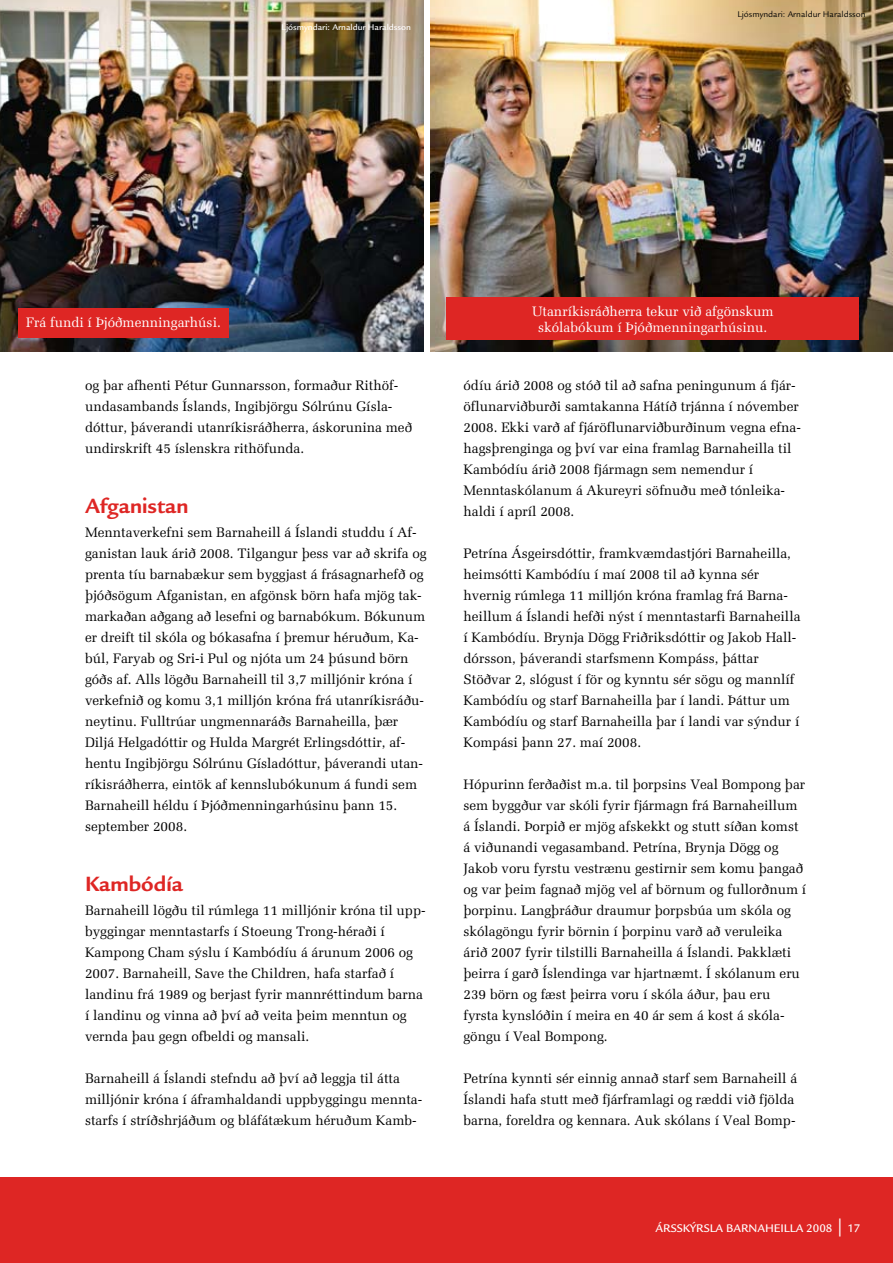
<style>
.page{position:relative;width:893px;height:1263px;background:#fff}
.page>*{position:absolute;margin:0;border:0;box-sizing:border-box;transform-origin:0 0}
.t1{font:700 22.5px "Legacy Sans";color:#de2624}
.t2{font:13.8px/21px "Zapf Elliptical 711 BT";color:#000}
.t3{font:13.8px/16.5px "Zapf Elliptical 711 BT";color:#fff;text-align:center}
.t4{font:500 12px "Legacy Sans";color:#fff}
.t5{font:500 9px "Legacy Sans";color:#fff}
.t6{font:9px "Legacy Sans";color:#000}
.s1{font-family:"Franklin Gothic";font-weight:400;font-stretch:condensed;font-size:18px}
</style>
<div class="page">
<div style="left:0;top:1178px;width:893px;height:85px;background:#de2624"></div>
<img style="left:431px;top:0;width:462px;height:351px">
<img style="left:0;top:0;width:423px;height:351px">
<div style="left:18px;top:308px;width:211px;height:30px;background:#de2624"></div>
<div style="left:447px;top:297px;width:412px;height:43px;background:#de2624"></div>
<p class="t5" style="left:282px;top:22px;width:131px">Ljósmyndari: Arnaldur Haraldsson</p>
<p class="t6" style="left:737px;top:9px;width:129px">Ljósmyndari: Arnaldur Haraldsson</p>
<p class="t3" style="left:26px;top:314px;width:196px">Frá fundi í Þjóðmenningarhúsi.</p>
<p class="t3" style="left:532px;top:302px;width:243px">Utanríkisráðherra tekur við afgönskum skólabókum í Þjóðmenningarhúsinu.</p>
<p class="t2" style="left:85px;top:375px;width:329px">og þar afhenti Pétur Gunnarsson, formaður Rithöf&shy;undasambands Íslands, Ingibjörgu Sólrúnu Gísla&shy;dóttur, þáverandi utanríkisráðherra, áskorunina með undirskrift 45 íslenskra rithöfunda.</p>
<h1 class="t1" style="left:85px;top:493px;width:105px">Afganistan</h1>
<p class="t2" style="left:85px;top:522px;width:343px">Menntaverkefni sem Barnaheill á Íslandi studdu í Af&shy;ganistan lauk árið 2008. Tilgangur þess var að skrifa og prenta tíu barnabækur sem byggjast á frásagnarhefð og þjóðsögum Afganistan, en afgönsk börn hafa mjög tak&shy;markaðan aðgang að lesefni og barnabókum. Bókunum er dreift til skóla og bókasafna í þremur héruðum, Ka&shy;búl, Faryab og Sri-i Pul og njóta um 24 þúsund börn góðs af. Alls lögðu Barnaheill til 3,7 milljónir króna í verkefnið og komu 3,1 milljón króna frá utanríkisráðu&shy;neytinu. Fulltrúar ungmennaráðs Barnaheilla, þær Diljá Helgadóttir og Hulda Margrét Erlingsdóttir, af&shy;hentu Ingibjörgu Sólrúnu Gísladóttur, þáverandi utan&shy;ríkisráðherra, eintök af kennslubókunum á fundi sem Barnaheill héldu í Þjóðmenningarhúsinu þann 15. september 2008.</p>
<h1 class="t1" style="left:85px;top:871px;width:99px">Kambódía</h1>
<p class="t2" style="left:85px;top:900px;width:342px">Barnaheill lögðu til rúmlega 11 milljónir króna til upp&shy;byggingar menntastarfs í Stoeung Trong-héraði í Kampong Cham sýslu í Kambódíu á árunum 2006 og 2007. Barnaheill, Save the Children, hafa starfað í landinu frá 1989 og berjast fyrir mannréttindum barna í landinu og vinna að því að veita þeim menntun og vernda þau gegn ofbeldi og mansali.</p>
<p class="t2" style="left:85px;top:1068px;width:339px">Barnaheill á Íslandi stefndu að því að leggja til átta milljónir króna í áframhaldandi uppbyggingu mennta&shy;starfs í stríðshrjáðum og bláfátækum héruðum Kamb-</p>
<p class="t2" style="left:463px;top:375px;width:339px">ódíu árið 2008 og stóð til að safna peningunum á fjár&shy;öflunarviðburði samtakanna Hátíð trjánna í nóvember 2008. Ekki varð af fjáröflunarviðburðinum vegna efna&shy;hagsþrenginga og því var eina framlag Barnaheilla til Kambódíu árið 2008 fjármagn sem nemendur í Menntaskólanum á Akureyri söfnuðu með tónleika&shy;haldi í apríl 2008.</p>
<p class="t2" style="left:463px;top:543px;width:339px">Petrína Ásgeirsdóttir, framkvæmdastjóri Barnaheilla, heimsótti Kambódíu í maí 2008 til að kynna sér hvernig rúmlega 11 milljón króna framlag frá Barna&shy;heillum á Íslandi hefði nýst í menntastarfi Barnaheilla í Kambódíu. Brynja Dögg Friðriksdóttir og Jakob Hall&shy;dórsson, þáverandi starfsmenn Kompáss, þáttar Stöðvar 2, slógust í för og kynntu sér sögu og mannlíf Kambódíu og starf Barnaheilla þar í landi. Þáttur um Kambódíu og starf Barnaheilla þar í landi var sýndur í Kompási þann 27. maí 2008.</p>
<p class="t2" style="left:463px;top:774px;width:344px">Hópurinn ferðaðist m.a. til þorpsins Veal Bompong þar sem byggður var skóli fyrir fjármagn frá Barnaheillum á Íslandi. Þorpið er mjög afskekkt og stutt síðan komst á viðunandi vegasamband. Petrína, Brynja Dögg og Jakob voru fyrstu vestrænu gestirnir sem komu þangað og var þeim fagnað mjög vel af börnum og fullorðnum í þorpinu. Langþráður draumur þorpsbúa um skóla og skólagöngu fyrir börnin í þorpinu varð að veruleika árið 2007 fyrir tilstilli Barnaheilla á Íslandi. Þakklæti þeirra í garð Íslendinga var hjartnæmt. Í skólanum eru 239 börn og fæst þeirra voru í skóla áður, þau eru fyrsta kynslóðin í meira en 40 ár sem á kost á skóla&shy;göngu í Veal Bompong.</p>
<p class="t2" style="left:463px;top:1068px;width:335px">Petrína kynnti sér einnig annað starf sem Barnaheill á<br>Íslandi hafa stutt með fjárframlagi og ræddi við fjölda barna, foreldra og kennara. Auk skólans í Veal Bomp-</p>
<p class="t4" style="left:656px;top:1221px;width:206px">ÁRSSKÝRSLA BARNAHEILLA 2008 <span class="s1">|</span> 17</p>
</div>
